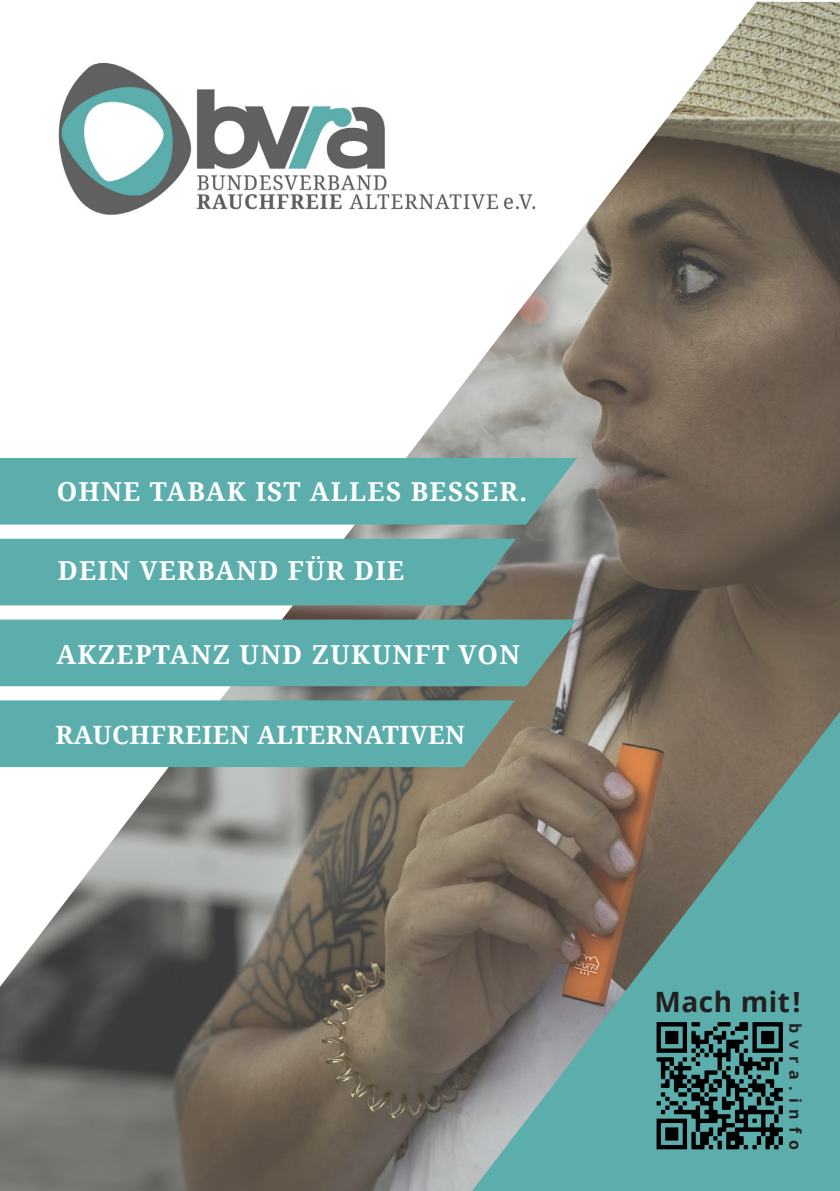
<style>
.page{position:relative;width:840px;height:1191px;background:#fff}
.page>*{position:absolute;margin:0;border:0;box-sizing:border-box;transform-origin:0 0}
.t1{font:700 28px "Noto Sans";letter-spacing:.02em;color:#231f20}
.t2{font:700 26.2px "Noto Serif";letter-spacing:.05em;color:#fff}
.t3{font:700 25.2px "Noto Serif";letter-spacing:.02em;color:#fff}
.t4{font:700 16px "Noto Sans";letter-spacing:.43em;color:#231f20}
</style>
<div class="page">
<img style="left:0;top:1px;width:839px;height:1190px">
<img style="left:0;top:1px;width:568px;height:241px">
<svg style="left:471px;top:711px;width:368px;height:480px;background:#718b82"></svg>
<img style="left:637px;top:1017px;width:150px;height:150px">
<div style="left:0;top:458px;width:576px;height:66px;background:#5caeac"></div>
<div style="left:0;top:539px;width:516px;height:66px;background:#5caeac"></div>
<div style="left:0;top:619px;width:576px;height:67px;background:#5caeac"></div>
<div style="left:0;top:700px;width:514px;height:67px;background:#5caeac"></div>
<p class="t2" style="left:57px;top:473px;width:471px">OHNE TABAK IST ALLES BESSER.</p>
<p class="t2" style="left:58px;top:552px;width:348px">DEIN VERBAND FÜR DIE</p>
<p class="t2" style="left:56px;top:636px;width:465px">AKZEPTANZ UND ZUKUNFT VON</p>
<p class="t3" style="left:55px;top:717px;width:411px">RAUCHFREIEN ALTERNATIVEN</p>
<p class="t1" style="left:654px;top:981px;width:149px">Mach mit!</p>
<p class="t4" style="left:806px;top:1022px;width:129px;rotate:90deg">bvra.info</p>
</div>
